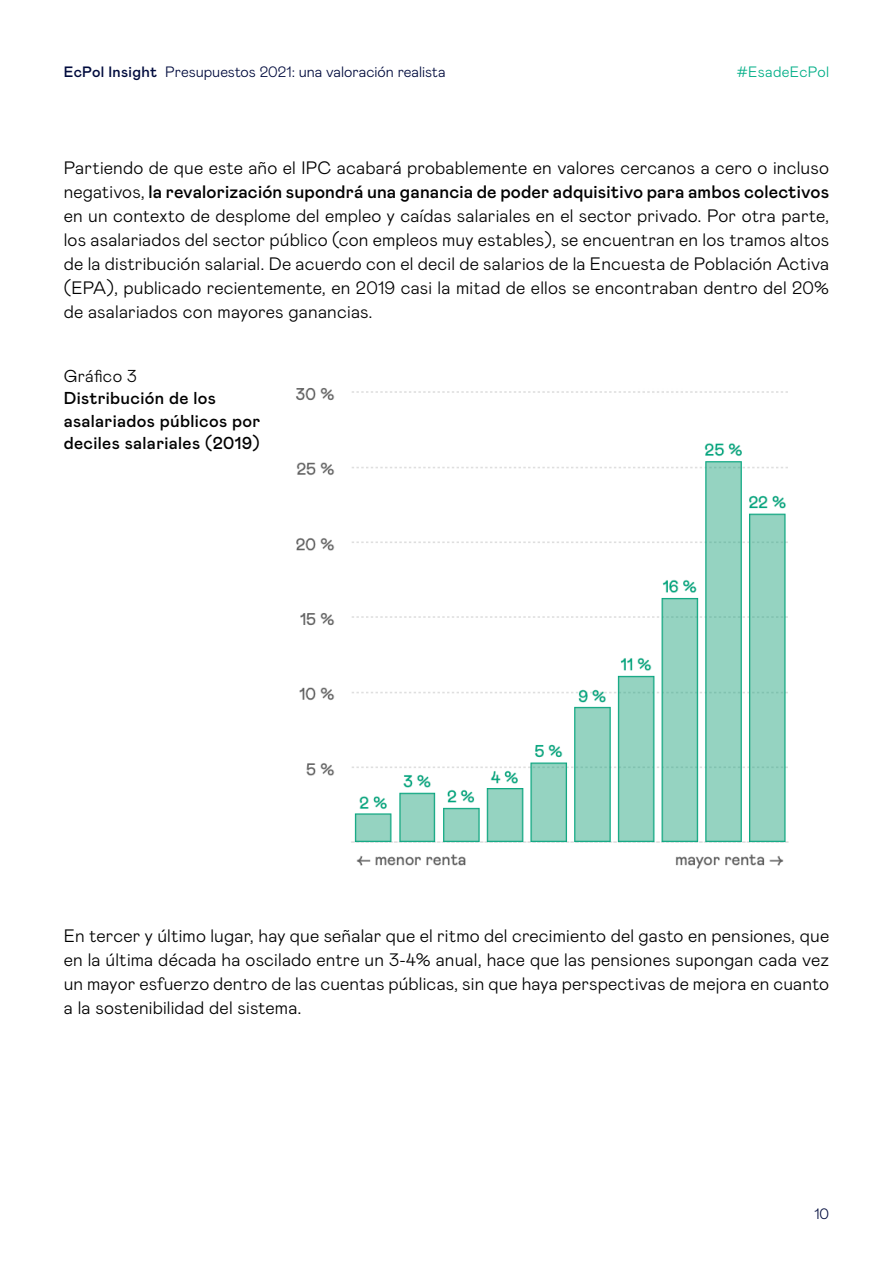
<style>
.page{position:relative;width:893px;height:1263px;background:#fff}
.page>*{position:absolute;margin:0;border:0;box-sizing:border-box;transform-origin:0 0}
.t1{font:300 18px/24px "Mabry Pro";letter-spacing:.01em;color:#000;text-align:justify}
.t2{font:500 17.25px/22.5px "Mabry Pro";letter-spacing:.02em;color:#000}
.t3{font:300 17.25px "Mabry Pro";letter-spacing:.02em;color:#000}
.t4{font:300 15px "Mabry Pro";color:#000b3d}
.t5{font:500 15px "Mabry Pro";letter-spacing:.02em;color:#000b3d}
.t6{font:300 15px "Mabry Pro";letter-spacing:.02em;color:#00ae87}
.s1{font-weight:500}
</style>
<div class="page">
<img style="left:296px;top:387px;width:493px;height:482px">
<p class="t4" style="left:165px;top:61px;width:282px">Presupuestos 2021: una valoración realista</p>
<p class="t5" style="left:64px;top:61px;width:95px">EcPol Insight</p>
<p class="t6" style="left:736px;top:61px;width:94px">#EsadeEcPol</p>
<p class="t1" style="left:64px;top:155px;width:767px">Partiendo de que este año el IPC acabará probablemente en valores cercanos a cero o incluso negativos, <span class="s1">la revalorización supondrá una ganancia de poder adquisitivo para ambos colectivos </span>en un contexto de desplome del empleo y caídas salariales en el sector privado. Por otra parte, los asalariados del sector público (con empleos muy estables), se encuentran en los tramos altos de la distribución salarial. De acuerdo con el decil de salarios de la Encuesta de Población Activa (EPA), publicado recientemente, en 2019 casi la mitad de ellos se encontraban dentro del 20% de asalariados con mayores ganancias.</p>
<p class="t3" style="left:64px;top:363px;width:75px">Gráfico 3</p>
<p class="t2" style="left:64px;top:386px;width:198px">Distribución de los asalariados públicos por deciles salariales (2019)</p>
<p class="t1" style="left:64px;top:923px;width:767px">En tercer y último lugar, hay que señalar que el ritmo del crecimiento del gasto en pensiones, que en la última década ha oscilado entre un 3-4% anual, hace que las pensiones supongan cada vez un mayor esfuerzo dentro de las cuentas públicas, sin que haya perspectivas de mejora en cuanto a la sostenibilidad del sistema.</p>
<p class="t4" style="left:814px;top:1203px;width:16px">10</p>
</div>
